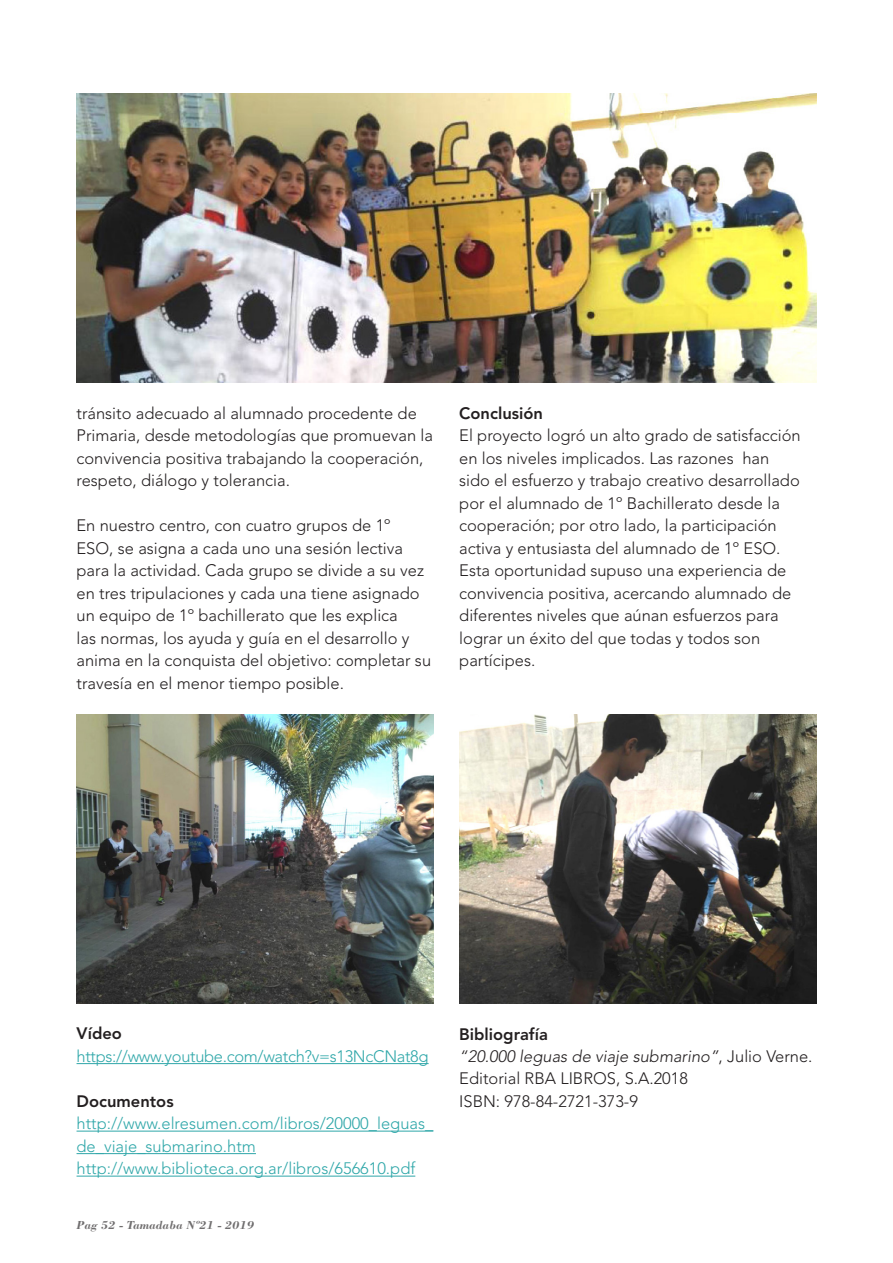
<style>
.page{position:relative;width:893px;height:1263px;background:#fff}
.page>*{position:absolute;margin:0;border:0;box-sizing:border-box;transform-origin:0 0}
.t1{font:300 16.5px/22.5px "Avenir LT Std";color:#231f20}
.t2{font:300 16.5px/22.5px "Avenir LT Std";color:#2fa7a9}
.t3{font:300 16.5px "Avenir LT Std";letter-spacing:-.02em;color:#2fa7a9}
.t4{font:800 16.5px "Avenir LT Std";color:#231f20}
.t5{font:italic 700 12px "Bodoni Std";color:#706e6f}
.s1{font-style:italic}
</style>
<div class="page">
<hr style="left:77px;top:1063px;width:352px;height:1px;background:#2fa7a9">
<hr style="left:77px;top:1131px;width:356px;height:1px;background:#2fa7a9">
<hr style="left:77px;top:1153px;width:179px;height:1px;background:#2fa7a9">
<hr style="left:77px;top:1176px;width:338px;height:1px;background:#2fa7a9">
<img style="left:77px;top:94px;width:739px;height:289px">
<img style="left:77px;top:714px;width:357px;height:289px">
<img style="left:459px;top:714px;width:357px;height:289px">
<p class="t1" style="left:77px;top:402px;width:358px">tránsito adecuado al alumnado procedente de Primaria, desde metodologías que promuevan la convivencia positiva trabajando la cooperación, respeto, diálogo y tolerancia.</p>
<p class="t1" style="left:77px;top:514px;width:356px">En nuestro centro, con cuatro grupos de 1º ESO, se asigna a cada uno una sesión lectiva para la actividad. Cada grupo se divide a su vez en tres tripulaciones y cada una tiene asignado un equipo de 1º bachillerato que les explica<br>las normas, los ayuda y guía en el desarrollo y anima en la conquista del objetivo: completar su travesía en el menor tiempo posible.</p>
<p class="t4" style="left:459px;top:403px;width:85px">Conclusión</p>
<p class="t1" style="left:459px;top:424px;width:343px">El proyecto logró un alto grado de satisfacción en los niveles implicados. Las razones han sido el esfuerzo y trabajo creativo desarrollado por el alumnado de 1º Bachillerato desde la cooperación; por otro lado, la participación activa y entusiasta del alumnado de 1º ESO.<br>Esta oportunidad supuso una experiencia de convivencia positiva, acercando alumnado de diferentes niveles que aúnan esfuerzos para lograr un éxito del que todas y todos son partícipes.</p>
<p class="t4" style="left:77px;top:1024px;width:47px">Vídeo</p>
<p class="t3" style="left:77px;top:1046px;width:354px">https://www.youtube.com/watch?v=s13NcCNat8g</p>
<p class="t4" style="left:77px;top:1091px;width:99px">Documentos</p>
<p class="t2" style="left:77px;top:1112px;width:358px">http://www.elresumen.com/libros/20000_leguas_ de_viaje_submarino.htm</p>
<p class="t2" style="left:77px;top:1157px;width:340px">http://www.biblioteca.org.ar/libros/656610.pdf</p>
<p class="t5" style="left:77px;top:1217px;width:179px">Pag 52 - Tamadaba Nº21 - 2019</p>
<p class="t4" style="left:459px;top:1024px;width:90px">Bibliografía</p>
<p class="t1" style="left:459px;top:1045px;width:355px"><span class="s1">“20.000 leguas de viaje submarino”</span>, Julio Verne.<br>Editorial RBA LIBROS, S.A.2018</p>
<p class="t1" style="left:459px;top:1090px;width:180px">ISBN: 978-84-2721-373-9</p>
</div>
